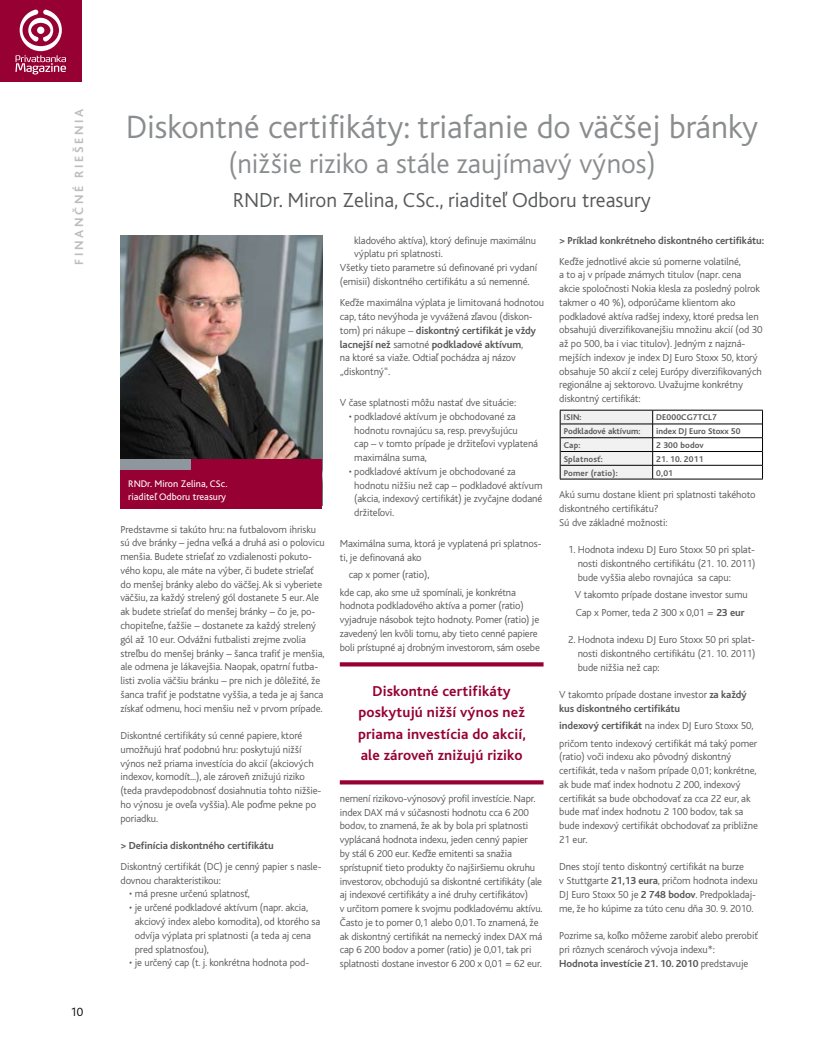
<style>
.page{position:relative;width:815px;height:1053px;background:#fff}
.page>*{position:absolute;margin:0;border:0;box-sizing:border-box;transform-origin:0 0}
.t1{font:300 33.75px "Bliss CE";color:#8a8c8e}
.t2{font:300 28.75px "Bliss CE";color:#8a8c8e}
.t3{font:300 21.25px "Bliss CE";color:#58595b}
.t4{font:700 15px/21.2px "Bliss CE";letter-spacing:.01em;color:#960032;text-align:center}
.t5{font:700 12.5px "Bliss CE";letter-spacing:.2em;color:#bcbdc0;scale:1.04 1}
.t6{font:300 12.5px "Bliss CE";color:#000}
.t7{font:300 10.62px/13.8px "Bliss CE";letter-spacing:-.01em;color:#58595b}
.t8{font:700 10.62px/13.8px "Bliss CE";letter-spacing:-.01em;color:#58595b}
.t9{font:10px/12.5px "Bliss CE";color:#fff}
.t10{font:700 8.75px "Bliss CE";letter-spacing:.02em;color:#58595b}
.s1{font-weight:700}
.s2{font-weight:300}
</style>
<div class="page">
<div style="left:0;top:0;width:82px;height:81px;background:#960032"></div>
<svg style="left:15px;top:10px;width:51px;height:64px"></svg>
<svg style="left:340px;top:662px;width:204px;height:4px"></svg>
<svg style="left:340px;top:780px;width:204px;height:4px"></svg>
<img style="left:120px;top:236px;width:202px;height:223px">
<div style="left:120px;top:459px;width:202px;height:50px;background:#960032"></div>
<div style="left:120px;top:459px;width:71px;height:11px;background:#8e979d"></div>
<hr style="left:653px;top:410px;width:110px;height:1px;background:#000">
<svg style="left:762px;top:410px;width:1px;height:68px"></svg>
<hr style="left:653px;top:478px;width:110px;height:1px;background:#000">
<hr style="left:653px;top:423px;width:109px;height:1px;background:#000">
<hr style="left:653px;top:437px;width:109px;height:1px;background:#000">
<hr style="left:653px;top:451px;width:109px;height:1px;background:#000">
<hr style="left:653px;top:465px;width:109px;height:1px;background:#000">
<svg style="left:560px;top:410px;width:93px;height:69px"></svg>
<p class="t5" style="left:72px;top:264px;width:151px;rotate:-90deg">finančné riešenia</p>
<p class="t6" style="left:70px;top:1005px;width:14px">10</p>
<h1 class="t1" style="left:126px;top:109px;width:634px">Diskontné certifikáty: triafanie do väčšej bránky</h1>
<h2 class="t2" style="left:228px;top:148px;width:429px">(nižšie riziko a stále zaujímavý výnos)</h2>
<h3 class="t3" style="left:233px;top:189px;width:420px">RNDr. Miron Zelina, CSc., riaditeľ Odboru treasury</h3>
<p class="t9" style="left:128px;top:477px;width:101px">RNDr. Miron Zelina, CSc. riaditeľ Odboru treasury</p>
<p class="t7" style="left:120px;top:522px;width:206px">Predstavme si takúto hru: na futbalovom ihrisku sú dve bránky – jedna veľká a druhá asi o polovicu menšia. Budete strieľať zo vzdialenosti pokuto&shy;vého kopu, ale máte na výber, či budete strieľať do menšej bránky alebo do väčšej. Ak si vyberiete väčšiu, za každý strelený gól dostanete 5 eur. Ale ak budete strieľať do menšej bránky – čo je, po&shy;chopiteľne, ťažšie – dostanete za každý strelený gól až 10 eur. Odvážni futbalisti zrejme zvolia streľbu do menšej bránky – šanca trafiť je menšia, ale odmena je lákavejšia. N aopak, opatrní futba&shy;listi zvolia väčšiu bránku – pre nich je dôležité, že šanca trafiť je podstatne vyššia, a teda je aj šanca získať odmenu, hoci menšiu než v prvom prípade.</p>
<p class="t7" style="left:120px;top:728px;width:203px">Diskontné certifikáty sú cenné papiere, ktoré umožňujú hrať podobnú hru: poskytujú nižší výnos než priama investícia do akcií (akciových indexov, komodít...), ale zároveň znižujú riziko (teda pravdepodobnosť dosiahnutia tohto nižšie&shy;ho výnosu je oveľa vyššia). Ale poďme pekne po poriadku.</p>
<p class="t8" style="left:120px;top:838px;width:155px">&gt; Definícia diskontného certifikátu</p>
<p class="t7" style="left:120px;top:859px;width:203px">Diskontný certifikát (DC) je cenný papier s nasle&shy;dovnou charakteristikou:</p>
<p class="t7" style="left:129px;top:887px;width:122px">• má presne určenú splatnosť,</p>
<p class="t7" style="left:135px;top:900px;width:187px;text-indent:-6px">• je určené podkladové aktívum (napr. akcia, akciový index alebo komodita), od ktorého sa odvíja výplata pri splatnosti (a teda aj cena pred splatnosťou),</p>
<p class="t7" style="left:129px;top:955px;width:182px">• je určený cap (t. j. konkrétna hodnota pod-</p>
<p class="t7" style="left:354px;top:233px;width:183px">kladového aktíva), ktorý definuje maximálnu</p>
<p class="t7" style="left:354px;top:247px;width:90px">výplatu pri splatnosti.</p>
<p class="t7" style="left:340px;top:261px;width:199px">Všetky tieto parametre sú definované pri vydaní</p>
<p class="t7" style="left:340px;top:275px;width:191px">(emisii) diskontného certifikátu a sú nemenné.</p>
<p class="t7" style="left:340px;top:296px;width:206px">Keďže maximálna výplata je limitovaná hodnotou cap, táto nevýhoda je vyvážená zľavou (diskon&shy;tom) pri nákupe – <span class="s1">diskontný certifikát je vždy lacnejší než</span> samotné <span class="s1">podkladové aktívum</span>,<br>na ktoré sa viaže. Odtiaľ pochádza aj názov „diskontný“.</p>
<p class="t7" style="left:340px;top:396px;width:178px">V čase splatnosti môžu nastať dve situácie:</p>
<p class="t7" style="left:354px;top:409px;width:185px;text-indent:-6px">• podkladové aktívum je obchodované za hodnotu rovnajúcu sa, resp. prevyšujúcu<br>cap – v tomto prípade je držiteľovi vyplatená maximálna suma,</p>
<p class="t7" style="left:354px;top:464px;width:190px;text-indent:-6px">• podkladové aktívum je obchodované za hodnotu nižšiu než cap – podkladové aktívum (akcia, indexový certifikát) je zvyčajne dodané držiteľovi.</p>
<p class="t7" style="left:340px;top:537px;width:203px">Maximálna suma, ktorá je vyplatená pri splatnos&shy;ti, je definovaná ako</p>
<p class="t7" style="left:340px;top:566px;width:178px;line-height:17.2px;text-indent:9px">cap x pomer (ratio),<br>kde cap, ako sme už spomínali, je konkrétna</p>
<p class="t7" style="left:340px;top:599px;width:202px">hodnota podkladového aktíva a pomer (ratio) vyjadruje násobok tejto hodnoty. Pomer (ratio) je zavedený len kvôli tomu, aby tieto cenné papiere boli prístupné aj drobným investorom, sám osebe</p>
<h3 class="t4" style="left:358px;top:680px;width:170px">Diskontné certifikáty poskytujú nižší výnos než priama investícia do akcií, ale zároveň znižujú riziko</h3>
<p class="t7" style="left:340px;top:791px;width:204px">nemení rizikovo-výnosový profil investície. N apr. index DAX má v súčasnosti hodnotu cca 6 200 bodov, to znamená, že ak by bola pri splatnosti vyplácaná hodnota indexu, jeden cenný papier<br>by stál 6 200 eur. Keďže emitenti sa snažia sprístupniť tieto produkty čo najširšiemu okruhu investorov, obchodujú sa diskontné certifikáty (ale aj indexové certifikáty a iné druhy certifikátov)<br>v určitom pomere k svojmu podkladovému aktívu.<br>Často je to pomer 0,1 alebo 0,01. To znamená, že ak diskontný certifikát na nemecký index DAX má cap 6 200 bodov a pomer (ratio) je 0,01, tak pri splatnosti dostane investor 6 200 x 0,01 = 62 eur.</p>
<p class="t8" style="left:559px;top:233px;width:206px">&gt; Príklad konkrétneho diskontného certifikátu:</p>
<p class="t7" style="left:559px;top:254px;width:205px">Keďže jednotlivé akcie sú pomerne volatilné,<br>a to aj v prípade známych titulov (napr. cena akcie spoločnosti N okia klesla za posledný polrok takmer o 40 %), odporúčame klientom ako podkladové aktíva radšej indexy, ktoré predsa len obsahujú diverzifikovanejšiu množinu akcií (od 30 až po 500, ba i viac titulov). Jedným z najzná&shy;mejších indexov je index DJ E uro Stoxx 50, ktorý obsahuje 50 akcií z celej E urópy diverzifikovaných regionálne aj sektorovo. Uvažujme konkrétny diskontný certifikát:</p>
<p class="t10" style="left:564px;top:412px;width:5px">ISIN</p>
<p class="t10" style="left:580px;top:412px;width:4px">:</p>
<p class="t10" style="left:656px;top:412px;width:62px">DE000CG 7TCL7</p>
<p class="t10" style="left:564px;top:426px;width:78px">Podkladové aktívum:</p>
<p class="t10" style="left:656px;top:426px;width:86px">index DJ E uro Stoxx 50</p>
<p class="t10" style="left:564px;top:440px;width:18px">Cap:</p>
<p class="t10" style="left:656px;top:440px;width:49px">2 300 bodov</p>
<p class="t10" style="left:564px;top:454px;width:41px">Splatnosť:</p>
<p class="t10" style="left:656px;top:454px;width:49px">21. 10. 2011</p>
<p class="t10" style="left:564px;top:468px;width:56px">Pomer (ratio):</p>
<p class="t10" style="left:656px;top:468px;width:18px">0,01</p>
<p class="t7" style="left:559px;top:488px;width:198px">Akú sumu dostane klient pri splatnosti takéhoto diskontného certifikátu?<br>Sú dve základné možnosti:</p>
<p class="t7" style="left:578px;top:543px;width:179px;text-align:justify;text-indent:-10px">1. H odnota indexu DJ E uro Stoxx 50 pri splat&shy;nosti diskontného certifikátu (21. 10. 2011) bude vyššia alebo rovnajúca sa capu:</p>
<p class="t7" style="left:575px;top:586px;width:174px;line-height:17.2px">V takomto prípade dostane investor sumu<br>Cap x Pomer, teda 2 300 x 0,01 = <span class="s1">23 eur</span></p>
<p class="t7" style="left:578px;top:632px;width:179px;text-align:justify;text-indent:-10px">2. H odnota indexu DJ E uro Stoxx 50 pri splat&shy;nosti diskontného certifikátu (21. 10. 2011) bude nižšia než cap:</p>
<p class="t8" style="left:559px;top:687px;width:189px"><span class="s2">V takomto prípade dostane investor</span> za každý kus diskontného certifikátu</p>
<p class="t7" style="left:559px;top:717px;width:199px;line-height:17.2px"><span class="s1">indexový certifikát</span> na index DJ E uro Stoxx 50, pričom tento indexový certifikát má taký pomer</p>
<p class="t7" style="left:559px;top:750px;width:200px">(ratio) voči indexu ako pôvodný diskontný certifikát, teda v našom prípade 0,01; konkrétne, ak bude mať index hodnotu 2 200, indexový certifikát sa bude obchodovať za cca 22 eur, ak bude mať index hodnotu 2 100 bodov, tak sa bude indexový certifikát obchodovať za približne 21 eur.</p>
<p class="t7" style="left:559px;top:860px;width:200px">Dnes stojí tento diskontný certifikát na burze<br>v Stuttgarte <span class="s1">21,13 eura</span>, pričom hodnota indexu DJ E uro Stoxx 50 je <span class="s1">2 748 bodov</span>. P redpokladaj&shy;me, že ho kúpime za túto cenu dňa 30. 9. 2010.</p>
<p class="t7" style="left:559px;top:928px;width:200px">Pozrime sa, koľko môžeme zarobiť alebo prerobiť pri rôznych scenároch vývoja indexu*:<br><span class="s1">Hodnota investície 21. 10. 2010</span> predstavuje</p>
</div>
